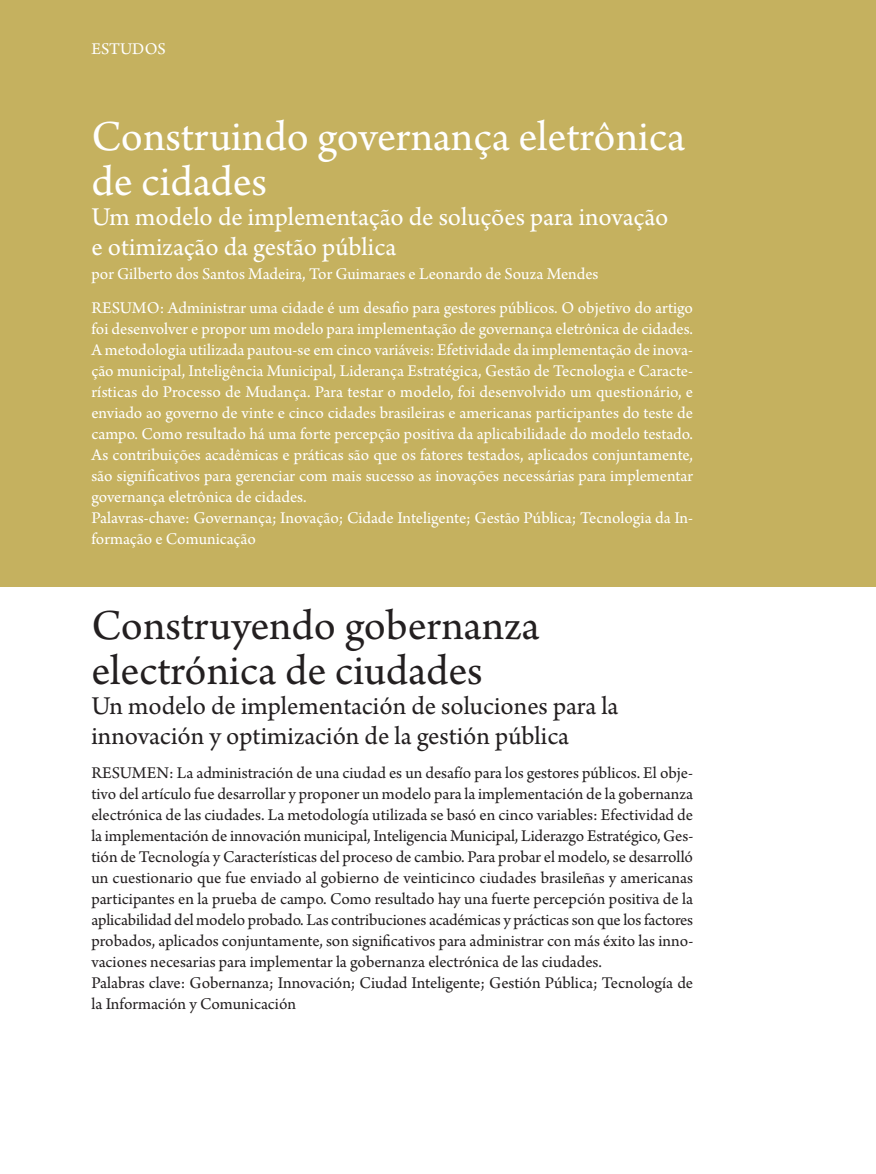
<style>
.page{position:relative;width:876px;height:1174px;background:#fff}
.page>*{position:absolute;margin:0;border:0;box-sizing:border-box;transform-origin:0 0}
.t1{font:45px/45px "Arno Pro";color:#231f20}
.t2{font:45px/45px "Arno Pro";color:#fff}
.t3{font:27px/30px "Arno Pro";color:#231f20}
.t4{font:27px/30px "Arno Pro";color:#fff}
.t5{font:17.25px/21px "Arno Pro";color:#fff}
.t6{font:17.25px/21px "Arno Pro";letter-spacing:-.005em;color:#231f20}
</style>
<div class="page">
<div style="left:0;top:0;width:876px;height:587px;background:#c5b15f"></div>
<p class="t5" style="left:91px;top:40px;width:76px">ESTUDOS</p>
<h1 class="t2" style="left:91px;top:118px;width:595px">Construindo governança eletrônica de cidades</h1>
<h2 class="t4" style="left:91px;top:204px;width:579px">Um modelo de implementação de soluções para inovação e otimização da gestão pública</h2>
<p class="t5" style="left:91px;top:258px;width:603px;line-height:34.7px">por Gilberto dos Santos Madeira, Tor Guimaraes e Leonardo de Souza Mendes<br>RESUMO: Administrar uma cidade é um desafio para gestores públicos. O objetivo do artigo</p>
<p class="t5" style="left:91px;top:320px;width:603px">foi desenvolver e propor um modelo para implementação de governança eletrônica de cidades.<br>A metodologia utilizada pautou-se em cinco variáveis: Efetividade da implementação de inova&shy;ção municipal, Inteligência Municipal, Liderança Estratégica, Gestão de Tecnologia e Caracte&shy;rísticas do Processo de Mudança. Para testar o modelo, foi desenvolvido um questionário, e enviado ao governo de vinte e cinco cidades brasileiras e americanas participantes do teste de campo. Como resultado há uma forte percepção positiva da aplicabilidade do modelo testado.<br>As contribuições acadêmicas e práticas são que os fatores testados, aplicados conjuntamente, são significativos para gerenciar com mais sucesso as inovações necessárias para implementar governança eletrônica de cidades.<br>Palavras-chave: Governança; Inovação; Cidade Inteligente; Gestão Pública; Tecnologia da In&shy;formação e Comunicação</p>
<h1 class="t1" style="left:91px;top:607px;width:450px">Construyendo gobernanza electrónica de ciudades</h1>
<h2 class="t3" style="left:91px;top:693px;width:529px">Un modelo de implementación de soluciones para la innovación y optimización de la gestión pública</h2>
<p class="t6" style="left:91px;top:764px;width:603px">RESUMEN: La administración de una ciudad es un desafío para los gestores públicos. El obje&shy;tivo del artículo fue desarrollar y proponer un modelo para la implementación de la gobernanza electrónica de las ciudades. La metodología utilizada se basó en cinco variables: Efectividad de la implementación de innovación municipal, Inteligencia Municipal, Liderazgo Estratégico, Ges&shy;tión de Tecnología y Características del proceso de cambio. Para probar el modelo, se desarrolló un cuestionario que fue enviado al gobierno de veinticinco ciudades brasileñas y americanas participantes en la prueba de campo. Como resultado hay una fuerte percepción positiva de la aplicabilidad del modelo probado. Las contribuciones académicas y prácticas son que los factores probados, aplicados conjuntamente, son significativos para administrar con más éxito las inno&shy;vaciones necesarias para implementar la gobernanza electrónica de las ciudades.<br>Palabras clave: Gobernanza; Innovación; Ciudad Inteligente; Gestión Pública; Tecnología de la Información y Comunicación</p>
</div>
